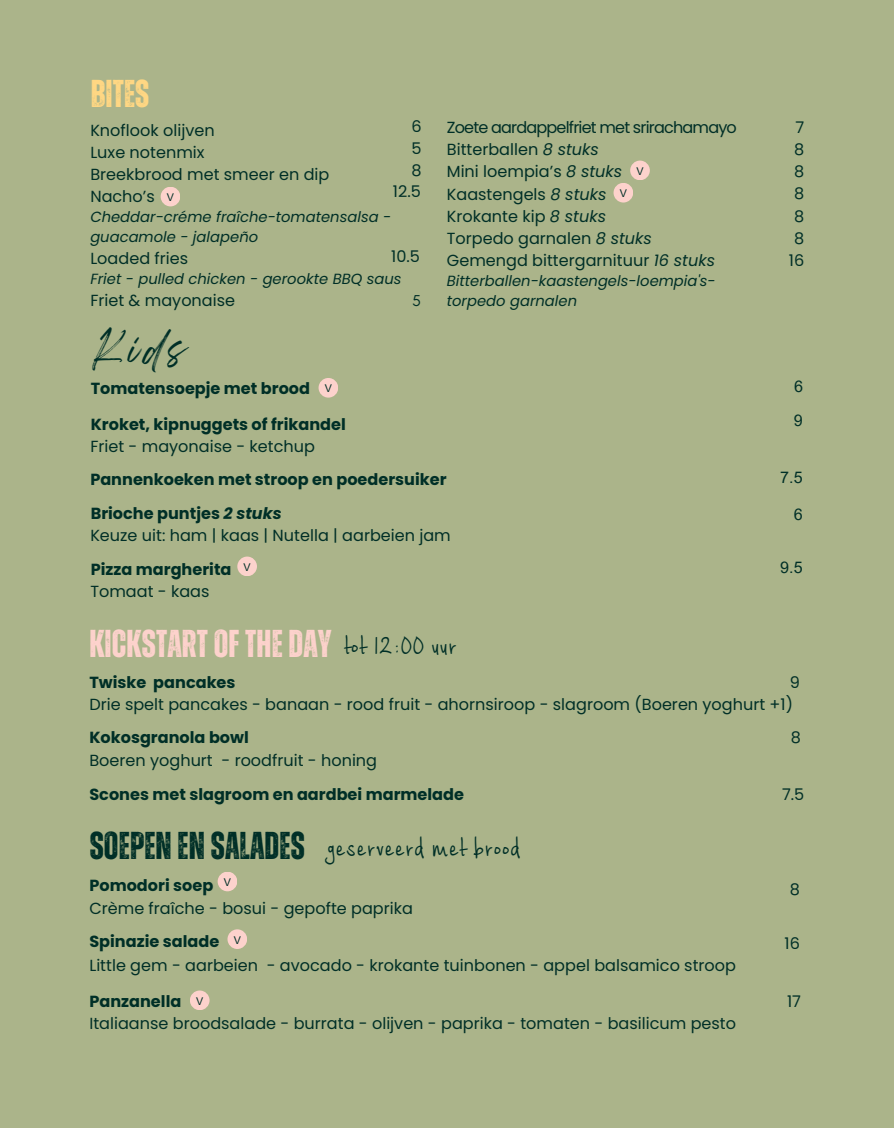
<style>
.page{position:relative;width:894px;height:1128px;background:#fff}
.page>*{position:absolute;margin:0;border:0;box-sizing:border-box;transform-origin:0 0}
.t1{font:700 38.85px "Zuume Rough";letter-spacing:.005em;color:#fdd2cc}
.t2{font:700 38.85px "Zuume Rough";letter-spacing:.005em;color:#ffd783}
.t3{font:33.45px "Breathing";color:#002f27}
.t4{font:32.1px "Cashew Apple Ale";letter-spacing:.03em;color:#002f27}
.t5{font:16.05px/22px "Poppins";color:#002f27}
.t6{font:700 16.05px "Poppins";color:#002f27}
.t7{font:16.05px "Arial MT Pro";color:#002f27}
.t8{font:16.05px "Glacial Indifference";color:#002f27}
.t9{font:italic 14.7px/20.1px "Poppins";color:#002f27}
.t10{font:10.65px "Arial MT Pro";color:#002f27}
.s1{font-style:italic}
.s2{font-family:"Zuume Rough";font-weight:700;font-size:38.85px}
</style>
<div class="page">
<div style="left:0;top:0;width:893px;height:1127px;background:#abb48a"></div>
<div style="left:318px;top:378px;width:20px;height:19px;background:#fdd2cc;border-radius:50%"></div>
<div style="left:237px;top:556px;width:20px;height:20px;background:#fdd2cc;border-radius:50%"></div>
<div style="left:217px;top:871px;width:20px;height:20px;background:#fdd2cc;border-radius:50%"></div>
<div style="left:190px;top:990px;width:19px;height:20px;background:#fdd2cc;border-radius:50%"></div>
<div style="left:161px;top:187px;width:19px;height:19px;background:#fdd2cc;border-radius:50%"></div>
<div style="left:630px;top:160px;width:19px;height:20px;background:#fdd2cc;border-radius:50%"></div>
<div style="left:613px;top:183px;width:20px;height:19px;background:#fdd2cc;border-radius:50%"></div>
<div style="left:227px;top:929px;width:20px;height:19px;background:#fdd2cc;border-radius:50%"></div>
<h1 class="t2" style="left:91px;top:75px;width:60px">BITES</h1>
<p class="t5" style="left:90px;top:119px;width:240px">Knoflook olijven<br>Luxe notenmix<br>Breekbrood met smeer en dip<br>Nacho’s</p>
<p class="t9" style="left:90px;top:207px;width:302px">Cheddar-créme fraîche-tomatensalsa - guacamole - jalapeño</p>
<p class="t5" style="left:90px;top:247px;width:99px">Loaded fries</p>
<p class="t9" style="left:90px;top:269px;width:312px">Friet - pulled chicken - gerookte BBQ saus</p>
<p class="t5" style="left:90px;top:289px;width:146px">Friet &amp; mayonaise</p>
<p class="t5" style="left:411px;top:115px;width:12px;text-align:justify">6<br>5<br>8</p>
<p class="t5" style="left:446px;top:117px;width:291px">Zoete aardappelfriet met srirachamayo<br>Bitterballen <span class="s1">8 stuks<br></span>Mini loempia’s <span class="s1">8 stuks<br></span>Kaastengels <span class="s1">8 stuks<br></span>Krokante kip <span class="s1">8 stuks<br></span>Torpedo garnalen <span class="s1">8 stuks<br></span>Gemengd bittergarnituur <span class="s1">16 stuks</span></p>
<p class="t9" style="left:446px;top:271px;width:270px">Bitterballen-kaastengels-loempia's&shy;torpedo garnalen</p>
<p class="t5" style="left:795px;top:117px;width:10px">7</p>
<p class="t5" style="left:793px;top:139px;width:12px;text-align:justify">8<br>8<br>8<br>8<br>8</p>
<p class="t10" style="left:636px;top:167px;width:9px">V</p>
<p class="t5" style="left:393px;top:181px;width:29px">12.5</p>
<p class="t10" style="left:619px;top:189px;width:9px">V</p>
<p class="t10" style="left:167px;top:193px;width:9px">V</p>
<p class="t5" style="left:391px;top:245px;width:30px">10.5</p>
<p class="t5" style="left:788px;top:249px;width:17px">16</p>
<p class="t8" style="left:412px;top:291px;width:10px">5</p>
<h2 class="t3" style="left:93px;top:338px;width:95px">Kids</h2>
<p class="t6" style="left:91px;top:377px;width:221px">Tomatensoepje met brood</p>
<p class="t6" style="left:91px;top:413px;width:256px">Kroket, kipnuggets of frikandel</p>
<p class="t5" style="left:90px;top:435px;width:226px">Friet - mayonaise - ketchup</p>
<p class="t6" style="left:90px;top:468px;width:358px">Pannenkoeken met stroop en poedersuiker</p>
<p class="t10" style="left:325px;top:384px;width:9px">V</p>
<p class="t6" style="left:91px;top:502px;width:192px">Brioche puntjes <span class="s1">2 stuks</span></p>
<p class="t5" style="left:90px;top:524px;width:362px">Keuze uit: ham | kaas | Nutella | aarbeien jam</p>
<p class="t6" style="left:91px;top:558px;width:142px">Pizza margherita</p>
<p class="t5" style="left:90px;top:580px;width:121px">Tomaat - kaas</p>
<p class="t10" style="left:243px;top:563px;width:9px">V</p>
<p class="t7" style="left:793px;top:380px;width:10px">6</p>
<p class="t7" style="left:793px;top:414px;width:10px">9</p>
<p class="t7" style="left:780px;top:471px;width:24px">7.5</p>
<p class="t7" style="left:793px;top:508px;width:10px">6</p>
<p class="t7" style="left:780px;top:561px;width:24px">9.5</p>
<h1 class="t1" style="left:89px;top:626px;width:244px">KICKSTARTOF THEDAY</h1>
<p class="t6" style="left:89px;top:671px;width:148px">Twiske pancakes</p>
<h3 class="t4" style="left:345px;top:630px;width:114px">tot 12:00 uur</h3>
<p class="t5" style="left:89px;top:671px;width:711px;text-indent:700px">9<br>Drie spelt pancakes - banaan - rood fruit - ahornsiroop - slagroom (Boeren yoghurt +1)</p>
<p class="t6" style="left:89px;top:726px;width:161px">Kokosgranola bowl</p>
<p class="t5" style="left:790px;top:726px;width:12px">8</p>
<p class="t5" style="left:89px;top:749px;width:289px">Boeren yoghurt - roodfruit - honing</p>
<p class="t6" style="left:89px;top:782px;width:376px">Scones met slagroom en aardbei marmelade</p>
<p class="t5" style="left:781px;top:782px;width:24px">7.5</p>
<h3 class="t4" style="left:90px;top:831px;width:432px"><span class="s2">SOEPEN EN SALADES</span> geserveerd met brood</h3>
<p class="t6" style="left:89px;top:874px;width:125px">Pomodori soep</p>
<p class="t5" style="left:789px;top:877px;width:12px">8</p>
<p class="t5" style="left:89px;top:896px;width:325px">Crème fraîche - bosui - gepofte paprika</p>
<p class="t6" style="left:89px;top:930px;width:131px">Spinazie salade</p>
<p class="t5" style="left:784px;top:932px;width:17px">16</p>
<p class="t5" style="left:89px;top:954px;width:648px">Little gem - aarbeien - avocado - krokante tuinbonen - appel balsamico stroop</p>
<p class="t10" style="left:224px;top:878px;width:9px">V</p>
<p class="t10" style="left:234px;top:935px;width:9px">V</p>
<p class="t6" style="left:89px;top:990px;width:93px">Panzanella</p>
<p class="t5" style="left:786px;top:990px;width:15px">17</p>
<p class="t5" style="left:89px;top:1012px;width:648px">Italiaanse broodsalade - burrata - olijven - paprika - tomaten - basilicum pesto</p>
<p class="t10" style="left:196px;top:996px;width:9px">V</p>
</div>
